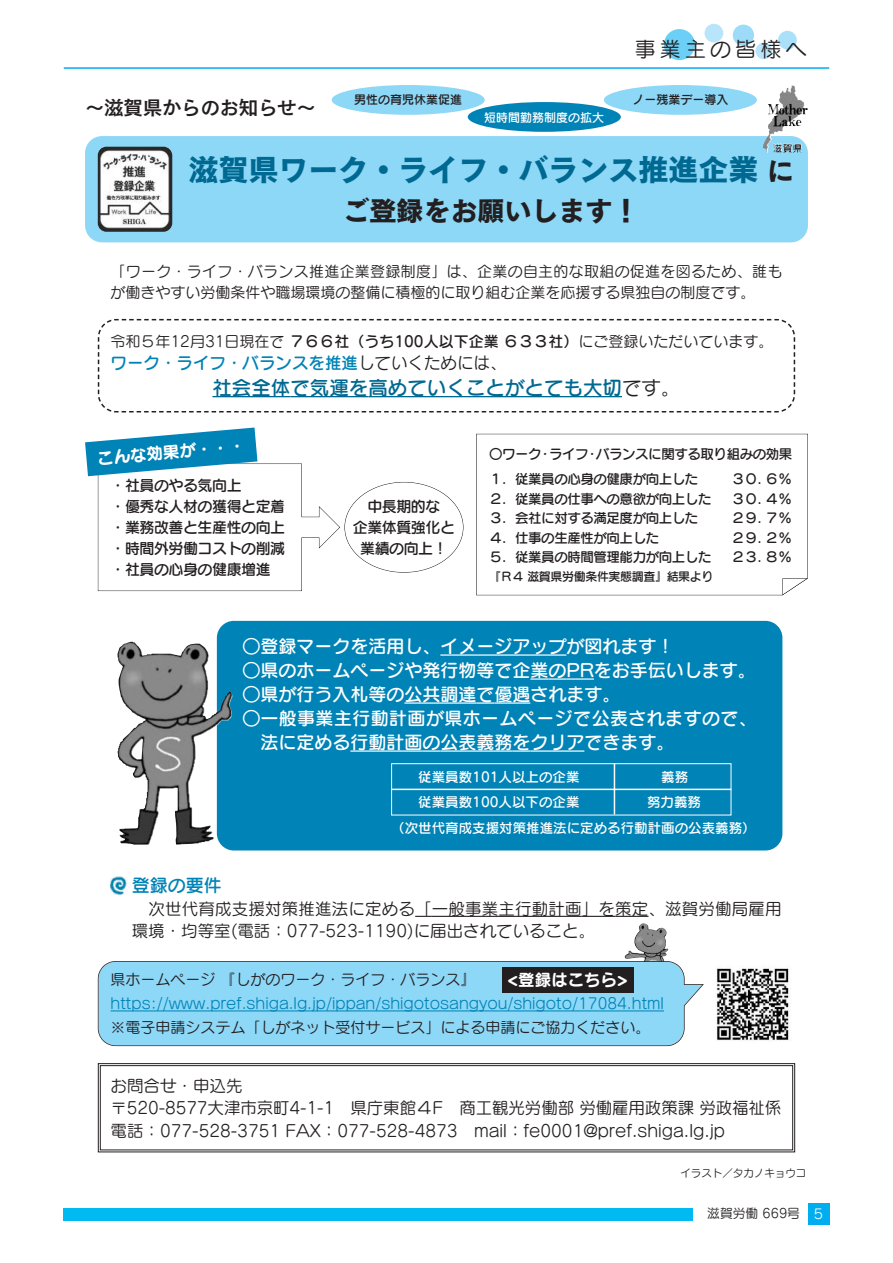
<style>
.page{position:relative;width:893px;height:1263px;background:#fff}
.page>*{position:absolute;margin:0;border:0;box-sizing:border-box;transform-origin:0 0}
.t1{font:30px "New Cezanne Pro B";color:#006991}
.t2{font:27px "New Cezanne Pro B";color:#231f20}
.t3{font:21px "Seurat Pro M";letter-spacing:.195em;color:#231f20}
.t4{font:19.5px "Seurat Pro DB";color:#006991}
.t5{font:19.5px "New Cezanne Pro DB";letter-spacing:-.015em;color:#231f20}
.t6{font:18px "Seurat Pro DB";color:#fff}
.t7{font:18px/24px "Seurat Pro DB";letter-spacing:.02em;color:#fff}
.t8{font:18px "Seurat Pro DB";color:#0083b6}
.t9{font:16.5px/22.5px "Seurat Pro M";color:#231f20}
.t10{font:16.5px "Seurat Pro DB";color:#0083b6}
.t11{font:16.5px "Seurat Pro B";color:#fff}
.t12{font:15px/21px "Seurat Pro M";color:#231f20}
.t13{font:15px/21px "Seurat Pro DB";letter-spacing:-.03em;color:#231f20}
.t14{font:15px "Seurat Pro M";color:#0083b6}
.t15{font:13.5px/25.5px "Seurat Pro DB";letter-spacing:-.03em;color:#231f20}
.t16{font:13.5px/25.5px "Seurat Pro DB";color:#fff}
.t17{font:12.75px "Seurat Pro M";color:#231f20}
.t18{font:12px "Seurat Pro DB";letter-spacing:-.03em;color:#231f20}
.t19{font:12px "Seurat Pro DB";color:#231f20}
.t20{font:12px "Seurat Pro DB";color:#fff}
.t21{font:10.5px "Seurat Pro M";color:#231f20}
.s1{font-size:27px;color:#231f20}
.s2{font-family:"Seurat Pro DB"}
.s3{font-family:"Seurat Pro M";color:#231f20}
.s4{font-family:"Rodin Pro M";font-size:13.5px;color:#fff}
</style>
<div class="page">
<div style="left:778px;top:31px;width:19px;height:18px;background:#aae0f9;border-radius:50%"></div>
<div style="left:755px;top:43px;width:17px;height:16px;background:#b9e5fa;border-radius:50%"></div>
<div style="left:704px;top:24px;width:19px;height:18px;background:#b9e5fa;border-radius:50%"></div>
<div style="left:733px;top:25px;width:21px;height:21px;background:#9cdcf8;border-radius:50%"></div>
<div style="left:664px;top:29px;width:31px;height:31px;background:#6bcff6;border-radius:50%"></div>
<div style="left:85px;top:136px;width:723px;height:106px;background:#8dd7f7;border-radius:17px"></div>
<svg style="left:97px;top:318px;width:699px;height:95px"></svg>
<svg style="left:112px;top:410px;width:8px;height:3px"></svg>
<div style="left:217px;top:621px;width:565px;height:229px;background:#0083b6;border-radius:17px"></div>
<div style="left:98px;top:1063px;width:697px;height:89px;border:1px solid #231f20"></div>
<div style="left:100px;top:1065px;width:693px;height:85px;border:1px solid #231f20"></div>
<svg style="left:476px;top:434px;width:332px;height:161px"></svg>
<img style="left:648px;top:928px;width:20px;height:33px">
<div style="left:64px;top:1208px;width:629px;height:12px;background:#00baf1"></div>
<div style="left:808px;top:1203px;width:21px;height:22px;background:#00aeef"></div>
<hr style="left:64px;top:67px;width:765px;height:2px;background:#00aeef">
<hr style="left:212px;top:396px;width:78px;height:1px;background:#006991">
<svg style="left:290px;top:396px;width:20px;height:1px"></svg>
<hr style="left:310px;top:396px;width:39px;height:1px;background:#006991">
<svg style="left:349px;top:396px;width:39px;height:1px"></svg>
<hr style="left:388px;top:396px;width:195px;height:1px;background:#006991">
<hr style="left:583px;top:396px;width:39px;height:1px;background:#006991">
<svg style="left:415px;top:916px;width:17px;height:1px"></svg>
<hr style="left:432px;top:916px;width:150px;height:1px;background:#231f20">
<hr style="left:582px;top:916px;width:33px;height:1px;background:#231f20">
<hr style="left:615px;top:916px;width:33px;height:1px;background:#231f20">
<hr style="left:440px;top:654px;width:126px;height:2px;background:#fff">
<svg style="left:530px;top:678px;width:36px;height:2px"></svg>
<hr style="left:566px;top:678px;width:28px;height:2px;background:#fff">
<hr style="left:404px;top:702px;width:72px;height:2px;background:#fff">
<svg style="left:476px;top:702px;width:18px;height:2px"></svg>
<hr style="left:494px;top:702px;width:36px;height:2px;background:#fff">
<hr style="left:350px;top:750px;width:72px;height:2px;background:#fff">
<svg style="left:422px;top:750px;width:18px;height:2px"></svg>
<hr style="left:440px;top:750px;width:72px;height:2px;background:#fff">
<svg style="left:512px;top:750px;width:18px;height:2px"></svg>
<hr style="left:530px;top:750px;width:54px;height:2px;background:#fff">
<div style="left:332px;top:85px;width:153px;height:30px;background:#8dd7f7;border-radius:50%"></div>
<div style="left:468px;top:102px;width:153px;height:30px;background:#0083b6;border-radius:50%"></div>
<div style="left:604px;top:85px;width:153px;height:30px;background:#8dd7f7;border-radius:50%"></div>
<img style="left:763px;top:85px;width:45px;height:68px">
<img style="left:98px;top:147px;width:74px;height:85px;border-radius:9px">
<div style="left:391px;top:763px;width:340px;height:52px;border:1px solid #fff"></div>
<hr style="left:391px;top:789px;width:340px;height:1px;background:#fff">
<hr style="left:614px;top:763px;width:1px;height:51px;background:#fff">
<img style="left:111px;top:876px;width:16px;height:18px">
<img style="left:142px;top:643px;width:90px;height:202px">
<img style="left:716px;top:968px;width:74px;height:73px">
<svg style="left:98px;top:961px;width:606px;height:85px;background:#8ed4f2"></svg>
<div style="left:502px;top:967px;width:132px;height:26px;background:#231f20"></div>
<svg style="left:85px;top:427px;width:255px;height:164px"></svg>
<hr style="left:111px;top:1010px;width:553px;height:1px;background:#0083b6">
<svg style="left:782px;top:578px;width:26px;height:17px"></svg>
<h3 class="t5" style="left:85px;top:90px;width:232px">～滋賀県からのお知らせ～</h3>
<p class="t19" style="left:354px;top:92px;width:109px">男性の育児休業促進</p>
<p class="t20" style="left:484px;top:109px;width:121px">短時間勤務制度の拡大</p>
<h3 class="t3" style="left:635px;top:35px;width:173px">事業主の皆様へ</h3>
<p class="t19" style="left:632px;top:92px;width:97px">ノー残業デー導入</p>
<h1 class="t1" style="left:188px;top:144px;width:607px">滋賀県ワーク・ライフ・バランス推進企業<span class="s1">に</span></h1>
<h2 class="t2" style="left:343px;top:187px;width:298px">ご登録をお願いします！</h2>
<p class="t12" style="left:111px;top:260px;width:673px">「ワーク・ライフ・バランス推進企業登録制度」は、企業の自主的な取組の促進を図るため、誰もが働きやすい労働条件や職場環境の整備に積極的に取り組む企業を応援する県独自の制度です。</p>
<p class="t12" style="left:111px;top:330px;width:664px">令和５年12月31日現在で<span class="s2">７６６社（うち100人以下企業６３３社）</span>にご登録いただいています。</p>
<p class="t10" style="left:111px;top:352px;width:398px">ワーク・ライフ・バランスを推進<span class="s3">していくためには、</span></p>
<h3 class="t4" style="left:212px;top:374px;width:469px">社会全体で気運を高めていくことがとても大切<span class="s3">です。</span></h3>
<p class="t11" style="left:96px;top:447px;width:150px;rotate:-5deg">こんな効果が・・・</p>
<p class="t13" style="left:111px;top:475px;width:176px">・社員のやる気向上<br>・優秀な人材の獲得と定着・業務改善と生産性の向上・時間外労働コストの削減・社員の心身の健康増進</p>
<p class="t13" style="left:353px;top:495px;width:104px;text-align:center">中長期的な<br>企業体質強化と業績の向上！</p>
<p class="t15" style="left:489px;top:441px;width:305px">〇ワーク・ライフ・バランスに関する取り組みの効果<br>１．従業員の心身の健康が向上した</p>
<p class="t15" style="left:731px;top:466px;width:62px">３０．６％</p>
<p class="t15" style="left:489px;top:486px;width:224px">２．従業員の仕事への意欲が向上した</p>
<p class="t15" style="left:731px;top:486px;width:62px">３０．４％</p>
<p class="t15" style="left:489px;top:505px;width:211px">３．会社に対する満足度が向上した</p>
<p class="t15" style="left:731px;top:505px;width:62px">２９．７％</p>
<p class="t15" style="left:489px;top:525px;width:172px">４．仕事の生産性が向上した</p>
<p class="t15" style="left:731px;top:525px;width:62px">２９．２％</p>
<p class="t15" style="left:489px;top:544px;width:224px">５．従業員の時間管理能力が向上した</p>
<p class="t15" style="left:731px;top:544px;width:62px">２３．８％</p>
<p class="t18" style="left:489px;top:568px;width:226px">『Ｒ４滋賀県労働条件実態調査』結果より</p>
<p class="t6" style="left:242px;top:634px;width:434px">○登録マークを活用し、イメージアップが図れます！</p>
<p class="t6" style="left:242px;top:658px;width:515px">○県のホームページや発行物等で企業のPRをお手伝いします。</p>
<p class="t6" style="left:242px;top:682px;width:380px">○県が行う入札等の公共調達で優遇されます。</p>
<p class="t7" style="left:260px;top:706px;width:498px;text-indent:-18px">○一般事業主行動計画が県ホームページで公表されますので、法に定める行動計画の公表義務をクリアできます。</p>
<p class="t16" style="left:418px;top:763px;width:163px">従業員数101人以上の企業</p>
<p class="t16" style="left:661px;top:763px;width:28px">義務</p>
<p class="t16" style="left:418px;top:789px;width:163px">従業員数100人以下の企業</p>
<p class="t16" style="left:391px;top:789px;width:366px;text-indent:256px">努力義務<br>（次世代育成支援対策推進法に定める行動計画の公表義務）</p>
<p class="t8" style="left:132px;top:873px;width:91px">登録の要件</p>
<p class="t9" style="left:132px;top:896px;width:651px;text-indent:17px">次世代育成支援対策推進法に定める「一般事業主行動計画」を策定、滋賀労働局雇用環境・均等室(電話：077-523-1190)に届出されていること。</p>
<p class="t12" style="left:111px;top:969px;width:366px">県ホームページ『しがのワーク・ライフ・バランス』</p>
<p class="t14" style="left:111px;top:994px;width:555px">https://www.pref.shiga.lg.jp/ippan/shigotosangyou/shigoto/17084.html</p>
<p class="t12" style="left:111px;top:1017px;width:542px">※電子申請システム「しがネット受付サービス」による申請にご協力ください。</p>
<p class="t11" style="left:507px;top:969px;width:122px">&lt;登録はこちら&gt;</p>
<p class="t9" style="left:111px;top:1073px;width:672px">お問合せ・申込先<br>〒520-8577大津市京町4-1-1 県庁東館４F 商工観光労働部労働雇用政策課労政福祉係電話：077-528-3751 FAX：077-528-4873 mail：fe0001@pref.shiga.lg.jp</p>
<p class="t21" style="left:680px;top:1166px;width:128px">イラスト／タカノキョウコ</p>
<p class="t17" style="left:707px;top:1205px;width:117px">滋賀労働 669号 <span class="s4">5</span></p>
</div>
